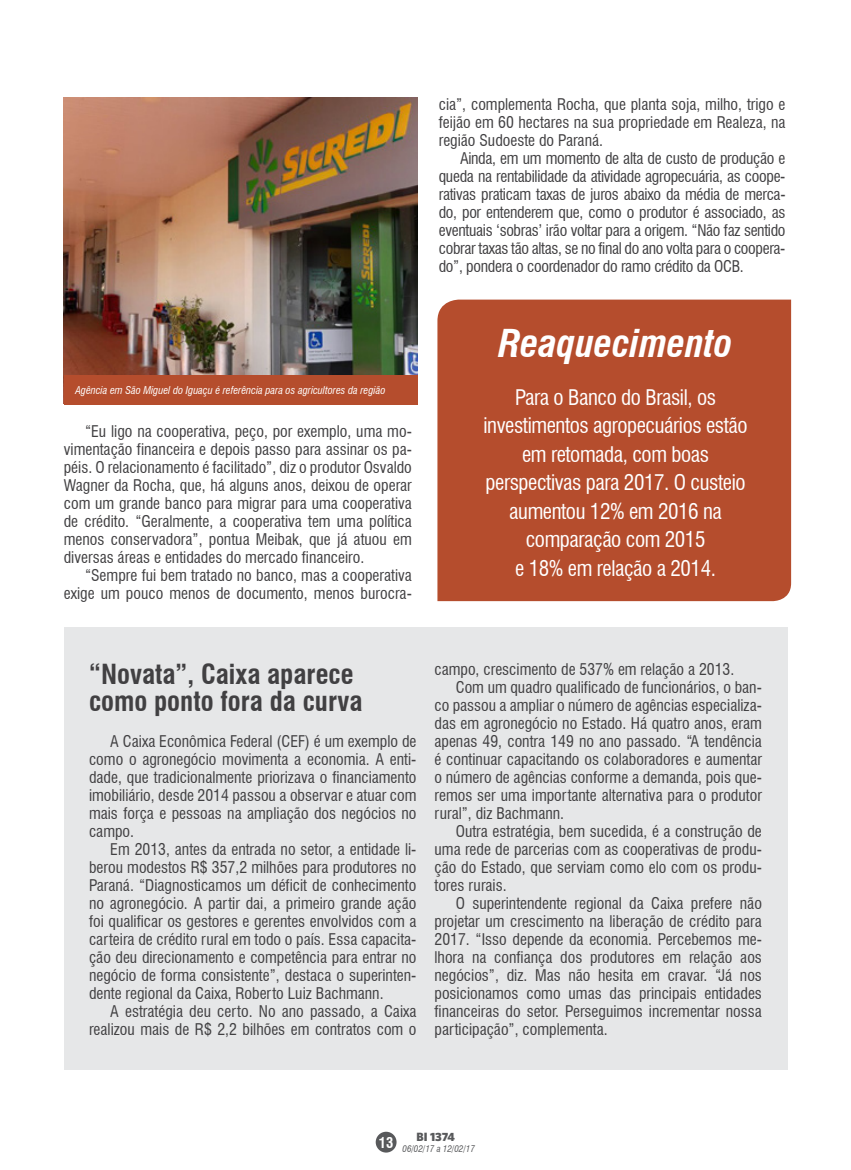
<style>
.page{position:relative;width:851px;height:1170px;background:#fff}
.page>*{position:absolute;margin:0;border:0;box-sizing:border-box;transform-origin:0 0}
.t1{font:italic 700 condensed 37.5px "Swiss 721 BT";color:#fff}
.t2{font:700 condensed 27px/27px "Swiss 721 BT";color:#414042}
.t3{font:condensed 21px/28.5px "Swiss 721 BT";letter-spacing:-.02em;color:#fff;text-align:center}
.t4{font:condensed 15.75px/18px "Swiss 721 BT";color:#414042;text-align:justify}
.t5{font:700 condensed 14.4px "Swiss 721 BT";color:#fff}
.t6{font:900 12px "Whitney HTF";letter-spacing:-.005em;color:#58595b}
.t7{font:italic condensed 10.5px "Swiss 721 BT";color:#fff}
.t8{font:italic condensed 9px "Swiss 721 BT";color:#58595b}
</style>
<div class="page">
<div style="left:375px;top:1131px;width:21px;height:21px;background:#58595b;border-radius:50%"></div>
<div style="left:64px;top:627px;width:723px;height:443px;background:#e6e7e8"></div>
<div style="left:437px;top:299px;width:354px;height:302px;background:#b54d2d"></div>
<img style="left:64px;top:98px;width:353px;height:277px">
<div style="left:64px;top:375px;width:353px;height:30px;background:#b54d2d"></div>
<p class="t7" style="left:75px;top:384px;width:311px">Agência em São Miguel do Iguaçu é referência para os agricultores da região</p>
<p class="t4" style="left:64px;top:422px;width:349px;text-indent:21px">“Eu ligo na cooperativa, peço, por exemplo, uma mo&shy;vimentação financeira e depois passo para assinar os pa&shy;péis. O relacionamento é facilitado”, diz o produtor Osvaldo Wagner da Rocha, que, há alguns anos, deixou de operar com um grande banco para migrar para uma cooperativa de crédito. “Geralmente, a cooperativa tem uma política menos conservadora”, pontua Meibak, que já atuou em diversas áreas e entidades do mercado financeiro.</p>
<p class="t4" style="left:64px;top:566px;width:349px;text-align:right">“Sempre fui bem tratado no banco, mas a cooperativa exige um pouco menos de documento, menos burocra-</p>
<p class="t4" style="left:438px;top:95px;width:348px">cia”, complementa Rocha, que planta soja, milho, trigo e feijão em 60 hectares na sua propriedade em Realeza, na região Sudoeste do Paraná.</p>
<p class="t4" style="left:438px;top:149px;width:348px;text-indent:21px">Ainda, em um momento de alta de custo de produção e queda na rentabilidade da atividade agropecuária, as coope&shy;rativas praticam taxas de juros abaixo da média de merca&shy;do, por entenderem que, como o produtor é associado, as eventuais ‘sobras’ irão voltar para a origem. “Não faz sentido cobrar taxas tão altas, se no final do ano volta para o coopera&shy;do”, pondera o coordenador do ramo crédito da OCB.</p>
<h1 class="t1" style="left:498px;top:320px;width:236px">Reaquecimento</h1>
<h3 class="t3" style="left:483px;top:383px;width:266px">Para o Banco do Brasil, os investimentos agropecuários estão em retomada, com boas perspectivas para 2017. O custeio aumentou 12% em 2016 na comparação com 2015<br>e 18% em relação a 2014.</h3>
<h2 class="t2" style="left:89px;top:660px;width:275px">“Novata”, Caixa aparece como ponto fora da curva</h2>
<p class="t4" style="left:89px;top:731px;width:329px;text-indent:21px">A Caixa Econômica Federal (CEF) é um exemplo de como o agronegócio movimenta a economia. A enti&shy;dade, que tradicionalmente priorizava o financiamento imobiliário, desde 2014 passou a observar e atuar com mais força e pessoas na ampliação dos negócios no campo.</p>
<p class="t4" style="left:89px;top:840px;width:329px;text-indent:21px">Em 2013, antes da entrada no setor, a entidade li&shy;berou modestos R$ 357,2 milhões para produtores no Paraná. “Diagnosticamos um déficit de conhecimento no agronegócio. A partir dai, a primeiro grande ação foi qualificar os gestores e gerentes envolvidos com a carteira de crédito rural em todo o país. Essa capacita&shy;ção deu direcionamento e competência para entrar no negócio de forma consistente”, destaca o superinten&shy;dente regional da Caixa, Roberto Luiz Bachmann.</p>
<p class="t4" style="left:89px;top:1002px;width:329px;text-align:right">A estratégia deu certo. No ano passado, a Caixa realizou mais de R$ 2,2 bilhões em contratos com o</p>
<p class="t4" style="left:434px;top:660px;width:301px">campo, crescimento de 537% em relação a 2013.</p>
<p class="t4" style="left:455px;top:678px;width:307px">Com um quadro qualificado de funcionários, o ban-</p>
<p class="t4" style="left:434px;top:696px;width:329px">co passou a ampliar o número de agências especializa-</p>
<p class="t4" style="left:434px;top:714px;width:329px">das em agronegócio no Estado. Há quatro anos, eram</p>
<p class="t4" style="left:434px;top:732px;width:329px">apenas 49, contra 149 no ano passado. “A tendência</p>
<p class="t4" style="left:434px;top:750px;width:329px">é continuar capacitando os colaboradores e aumentar</p>
<p class="t4" style="left:434px;top:768px;width:329px">o número de agências conforme a demanda, pois que-</p>
<p class="t4" style="left:434px;top:786px;width:329px">remos ser uma importante alternativa para o produtor</p>
<p class="t4" style="left:434px;top:804px;width:131px">rural”, diz Bachmann.</p>
<p class="t4" style="left:455px;top:822px;width:307px">Outra estratégia, bem sucedida, é a construção de</p>
<p class="t4" style="left:434px;top:840px;width:329px">uma rede de parcerias com as cooperativas de produ-</p>
<p class="t4" style="left:434px;top:858px;width:329px">ção do Estado, que serviam como elo com os produ-</p>
<p class="t4" style="left:434px;top:876px;width:74px">tores rurais.</p>
<p class="t4" style="left:455px;top:894px;width:307px">O superintendente regional da Caixa prefere não</p>
<p class="t4" style="left:434px;top:912px;width:329px">projetar um crescimento na liberação de crédito para</p>
<p class="t4" style="left:434px;top:930px;width:329px">2017. “Isso depende da economia. Percebemos me-</p>
<p class="t4" style="left:434px;top:948px;width:329px">lhora na confiança dos produtores em relação aos</p>
<p class="t4" style="left:434px;top:966px;width:329px">negócios”, diz. Mas não hesita em cravar. “Já nos</p>
<p class="t4" style="left:434px;top:984px;width:329px">posicionamos como umas das principais entidades</p>
<p class="t4" style="left:434px;top:1002px;width:329px">financeiras do setor. Perseguimos incrementar nossa</p>
<p class="t4" style="left:434px;top:1020px;width:175px">participação”, complementa.</p>
<p class="t5" style="left:379px;top:1133px;width:16px">13</p>
<p class="t6" style="left:416px;top:1128px;width:40px">BI 1374</p>
<p class="t8" style="left:402px;top:1143px;width:74px">06/02/17 a 12/02/17</p>
</div>
